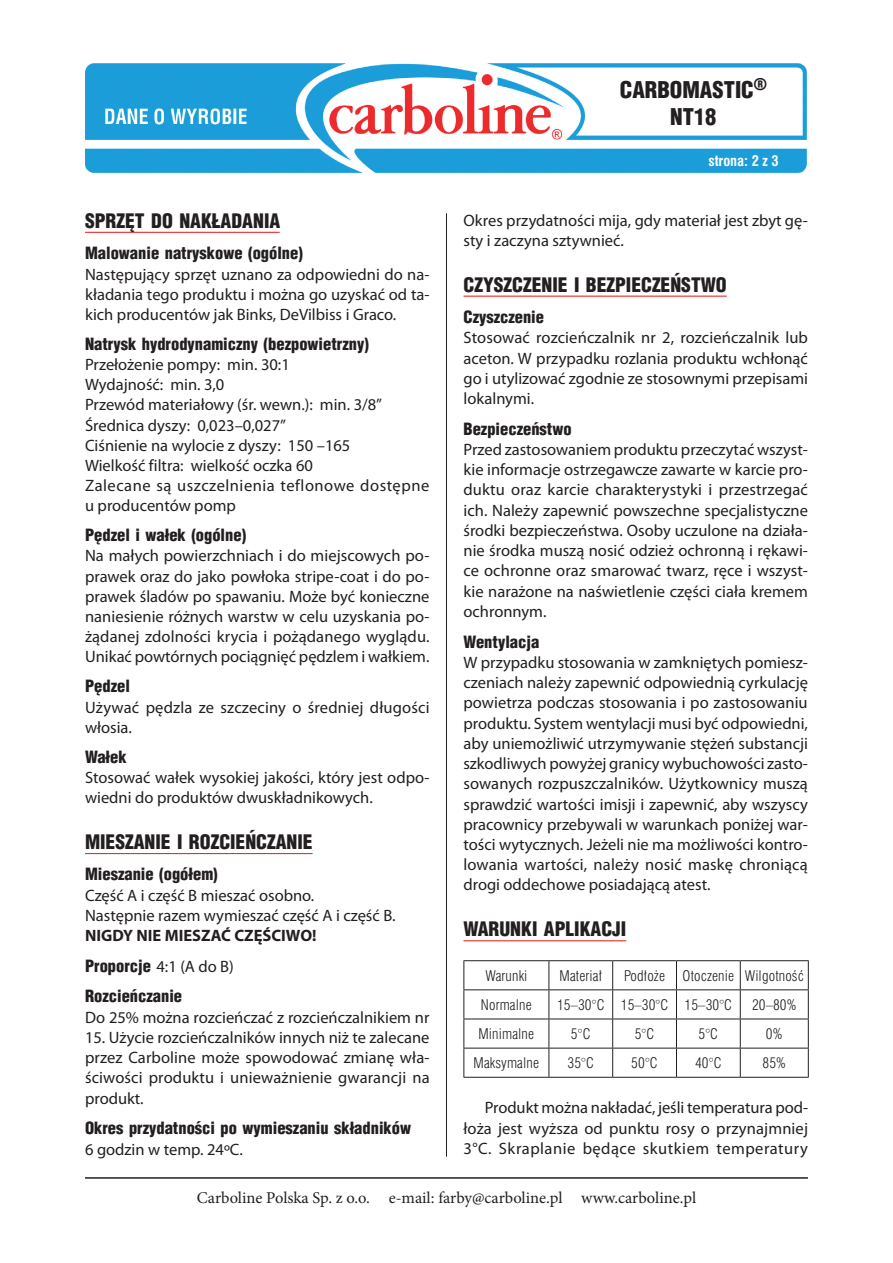
<style>
.page{position:relative;width:893px;height:1263px;background:#fff}
.page>*{position:absolute;margin:0;border:0;box-sizing:border-box;transform-origin:0 0}
.t1{font:900 22.5px/27px "Switzerland Cond";color:#231f20;text-align:center}
.t2{font:900 19.5px "Switzerland Cond";color:#231f20}
.t3{font:16.5px/20.2px "Myriad Pro";color:#231f20;text-align:justify}
.t4{font:900 16.5px/30.6px "Switzerland Cond";color:#231f20}
.t5{font:16.5px "Minion Pro";color:#231f20}
.t6{font:700 16.5px "Myriad Pro";color:#231f20}
.t7{font:13.5px "Swis 721 Lt Cn PL";letter-spacing:.01em;color:#231f20}
.t8{font:700 13.5px "Swis 721 Cn PL";color:#fff}
.s1{font-family:"Myriad Pro";font-weight:400}
</style>
<div class="page">
<hr style="left:85px;top:1177px;width:723px;height:2px;background:#231f20">
<img style="left:85px;top:64px;width:721px;height:108px">
<hr style="left:446px;top:213px;width:1px;height:944px;background:#231f20">
<hr style="left:85px;top:232px;width:195px;height:1px;background:#ee2d2d">
<hr style="left:85px;top:853px;width:228px;height:1px;background:#ee2d2d">
<hr style="left:463px;top:296px;width:264px;height:1px;background:#ee2d2d">
<hr style="left:463px;top:940px;width:163px;height:1px;background:#ee2d2d">
<hr style="left:463px;top:960px;width:86px;height:1px;background:#231f20">
<hr style="left:549px;top:960px;width:64px;height:1px;background:#231f20">
<hr style="left:613px;top:960px;width:63px;height:1px;background:#231f20">
<hr style="left:676px;top:960px;width:64px;height:1px;background:#231f20">
<hr style="left:740px;top:960px;width:69px;height:1px;background:#231f20">
<hr style="left:463px;top:989px;width:86px;height:1px;background:#231f20">
<hr style="left:549px;top:989px;width:64px;height:1px;background:#231f20">
<hr style="left:613px;top:989px;width:63px;height:1px;background:#231f20">
<hr style="left:676px;top:989px;width:64px;height:1px;background:#231f20">
<hr style="left:740px;top:989px;width:69px;height:1px;background:#231f20">
<hr style="left:463px;top:1018px;width:86px;height:1px;background:#231f20">
<hr style="left:549px;top:1018px;width:64px;height:1px;background:#231f20">
<hr style="left:613px;top:1018px;width:63px;height:1px;background:#231f20">
<hr style="left:676px;top:1018px;width:64px;height:1px;background:#231f20">
<hr style="left:740px;top:1018px;width:69px;height:1px;background:#231f20">
<hr style="left:463px;top:1048px;width:86px;height:1px;background:#231f20">
<svg style="left:463px;top:961px;width:1px;height:116px"></svg>
<hr style="left:549px;top:1048px;width:64px;height:1px;background:#231f20">
<svg style="left:549px;top:961px;width:1px;height:116px"></svg>
<hr style="left:613px;top:1048px;width:63px;height:1px;background:#231f20">
<svg style="left:612px;top:961px;width:1px;height:116px"></svg>
<hr style="left:676px;top:1048px;width:64px;height:1px;background:#231f20">
<svg style="left:676px;top:961px;width:1px;height:116px"></svg>
<hr style="left:740px;top:1048px;width:69px;height:1px;background:#231f20">
<svg style="left:740px;top:961px;width:1px;height:116px"></svg>
<svg style="left:808px;top:961px;width:1px;height:116px"></svg>
<hr style="left:463px;top:1077px;width:86px;height:1px;background:#231f20">
<hr style="left:549px;top:1077px;width:64px;height:1px;background:#231f20">
<hr style="left:613px;top:1077px;width:63px;height:1px;background:#231f20">
<hr style="left:676px;top:1077px;width:64px;height:1px;background:#231f20">
<hr style="left:740px;top:1077px;width:69px;height:1px;background:#231f20">
<h1 class="t1" style="left:620px;top:75px;width:149px">CARBOMASTIC<sup>®<br></sup>NT18</h1>
<p class="t2" style="left:85px;top:208px;width:197px">SPRZĘT DO NAKŁADANIA</p>
<p class="t4" style="left:85px;top:237px;width:219px">Malowanie natryskowe (ogólne)</p>
<p class="t3" style="left:85px;top:264px;width:346px">Następujący sprzęt uznano za odpowiedni do na&shy;kładania tego produktu i można go uzyskać od ta&shy;kich producentów jak Binks, DeVilbiss i Graco.</p>
<p class="t4" style="left:85px;top:328px;width:285px">Natrysk hydrodynamiczny (bezpowietrzny)</p>
<p class="t3" style="left:85px;top:355px;width:346px;text-align:left">Przełożenie pompy: min. 30:1<br>Wydajność: min. 3,0<br>Przewód materiałowy (śr. wewn.): min. 3/8”<br>Średnica dyszy: 0,023–0,027”<br>Ciśnienie na wylocie z dyszy: 150 –165<br>Wielkość filtra: wielkość oczka 60<br>Zalecane są uszczelnienia teflonowe dostępne u producentów pomp</p>
<p class="t4" style="left:85px;top:519px;width:163px">Pędzel i wałek (ogólne)</p>
<p class="t3" style="left:85px;top:546px;width:346px">Na małych powierzchniach i do miejscowych po&shy;prawek oraz do jako powłoka stripe-coat i do po&shy;prawek śladów po spawaniu. Może być konieczne naniesienie różnych warstw w celu uzyskania po&shy;żądanej zdolności krycia i pożądanego wyglądu.<br>Unikać powtórnych pociągnięć pędzlem i wałkiem.</p>
<p class="t4" style="left:85px;top:670px;width:46px">Pędzel</p>
<p class="t3" style="left:85px;top:697px;width:346px">Używać pędzla ze szczeciny o średniej długości włosia.</p>
<p class="t4" style="left:85px;top:741px;width:43px">Wałek</p>
<p class="t3" style="left:85px;top:768px;width:346px">Stosować wałek wysokiej jakości, który jest odpo&shy;wiedni do produktów dwuskładnikowych.</p>
<p class="t2" style="left:85px;top:829px;width:229px">MIESZANIE I ROZCIEŃCZANIE</p>
<p class="t4" style="left:85px;top:859px;width:134px">Mieszanie (ogółem)</p>
<p class="t3" style="left:85px;top:885px;width:312px">Część A i część B mieszać osobno.<br>Następnie razem wymieszać część A i część B.</p>
<p class="t6" style="left:85px;top:925px;width:233px">NIGDY NIE MIESZAĆ CZĘŚCIWO!</p>
<p class="t4" style="left:85px;top:950px;width:150px">Proporcje <span class="s1">4:1 (A do B)<br></span>Rozcieńczanie</p>
<p class="t3" style="left:85px;top:1007px;width:346px">Do 25% można rozcieńczać z rozcieńczalnikiem nr</p>
<p class="t3" style="left:85px;top:1027px;width:346px">15. Użycie rozcieńczalników innych niż te zalecane przez Carboline może spowodować zmianę wła&shy;ściwości produktu i unieważnienie gwarancji na produkt.</p>
<p class="t4" style="left:85px;top:1112px;width:328px">Okres przydatności po wymieszaniu składników</p>
<p class="t3" style="left:85px;top:1139px;width:159px">6 godzin w temp. 24ºC.</p>
<p class="t8" style="left:708px;top:152px;width:72px">strona: 2 z 3</p>
<p class="t3" style="left:463px;top:210px;width:346px">Okres przydatności mija, gdy materiał jest zbyt gę&shy;sty i zaczyna sztywnieć.</p>
<p class="t2" style="left:463px;top:272px;width:265px">CZYSZCZENIE I BEZPIECZEŃSTWO</p>
<p class="t4" style="left:463px;top:301px;width:82px">Czyszczenie</p>
<p class="t3" style="left:463px;top:328px;width:346px">Stosować rozcieńczalnik nr 2, rozcieńczalnik lub aceton. W przypadku rozlania produktu wchłonąć go i utylizować zgodnie ze stosownymi przepisami lokalnymi.</p>
<p class="t4" style="left:463px;top:413px;width:110px">Bezpieczeństwo</p>
<p class="t3" style="left:463px;top:440px;width:346px">Przed zastosowaniem produktu przeczytać wszyst&shy;kie informacje ostrzegawcze zawarte w karcie pro&shy;duktu oraz karcie charakterystyki i przestrzegać ich. Należy zapewnić powszechne specjalistyczne środki bezpieczeństwa. Osoby uczulone na działa&shy;nie środka muszą nosić odzież ochronną i rękawi&shy;ce ochronne oraz smarować twarz, ręce i wszyst&shy;kie narażone na naświetlenie części ciała kremem ochronnym.</p>
<p class="t4" style="left:463px;top:626px;width:77px">Wentylacja</p>
<p class="t3" style="left:463px;top:652px;width:346px">W przypadku stosowania w zamkniętych pomiesz&shy;czeniach należy zapewnić odpowiednią cyrkulację powietrza podczas stosowania i po zastosowaniu produktu. System wentylacji musi być odpowiedni, aby uniemożliwić utrzymywanie stężeń substancji szkodliwych powyżej granicy wybuchowości zasto&shy;sowanych rozpuszczalników. Użytkownicy muszą sprawdzić wartości imisji i zapewnić, aby wszyscy pracownicy przebywali w warunkach poniżej war&shy;tości wytycznych. Jeżeli nie ma możliwości kontro&shy;lowania wartości, należy nosić maskę chroniącą drogi oddechowe posiadającą atest.</p>
<p class="t2" style="left:463px;top:917px;width:164px">WARUNKI APLIKACJI</p>
<p class="t7" style="left:485px;top:967px;width:44px">Warunki</p>
<p class="t7" style="left:560px;top:967px;width:44px">Materiał</p>
<p class="t7" style="left:624px;top:967px;width:42px">Podłoże</p>
<p class="t7" style="left:683px;top:967px;width:123px">Otoczenie Wilgotność</p>
<p class="t7" style="left:481px;top:996px;width:52px">Normalne</p>
<p class="t7" style="left:557px;top:996px;width:177px">15–30°C 15–30°C 15–30°C</p>
<p class="t7" style="left:752px;top:996px;width:46px">20–80%</p>
<p class="t7" style="left:479px;top:1025px;width:57px">Minimalne</p>
<p class="t7" style="left:571px;top:1025px;width:21px">5°C</p>
<p class="t7" style="left:635px;top:1025px;width:21px">5°C</p>
<p class="t7" style="left:698px;top:1025px;width:21px">5°C</p>
<p class="t7" style="left:766px;top:1025px;width:18px">0%</p>
<p class="t7" style="left:474px;top:1054px;width:67px">Maksymalne</p>
<p class="t7" style="left:567px;top:1054px;width:28px">35°C</p>
<p class="t7" style="left:631px;top:1054px;width:28px">50°C</p>
<p class="t7" style="left:695px;top:1054px;width:28px">40°C</p>
<p class="t7" style="left:762px;top:1054px;width:25px">85%</p>
<p class="t3" style="left:463px;top:1098px;width:346px;text-indent:21px">Produkt można nakładać, jeśli temperatura pod&shy;łoża jest wyższa od punktu rosy o przynajmniej 3°C. Skraplanie będące skutkiem temperatury</p>
<p class="t5" style="left:197px;top:1187px;width:501px">Carboline Polska Sp. z o.o. e-mail: farby@carboline.pl www.carboline.pl</p>
</div>
